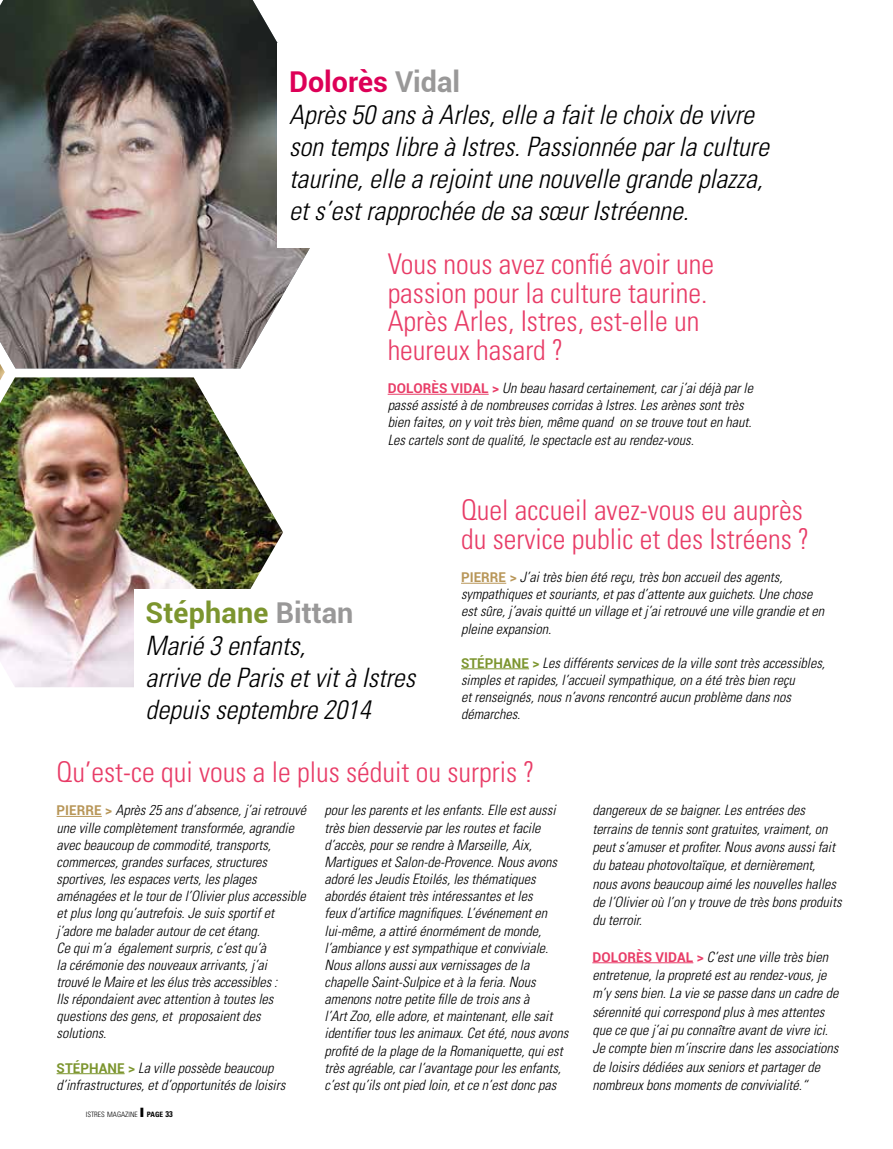
<style>
.page{position:relative;width:893px;height:1149px;background:#fff}
.page>*{position:absolute;margin:0;border:0;box-sizing:border-box;transform-origin:0 0}
.t1{font:700 28.65px "Roboto";letter-spacing:.005em;color:#7c952e}
.t2{font:700 28.65px "Roboto";color:#dd0057}
.t3{font:300 condensed 28.5px/28.5px "Univers";color:#e83c67}
.t4{font:italic 300 condensed 26.7px/32px "Univers";color:#000}
.t5{font:italic 300 condensed 14.25px/17.1px "Univers";color:#000}
.t6{font:300 condensed 7.35px "Univers";color:#000}
.s1{color:#999898}
.s2{font-family:"Roboto";font-weight:700;font-style:normal;font-stretch:normal;font-size:13.5px;color:#e83c67}
.s3{font-family:"Roboto";font-weight:700;font-style:normal;font-stretch:normal;font-size:13.5px;color:#b89658}
.s4{font-family:"Roboto";font-weight:700;font-style:normal;font-stretch:normal;font-size:13.5px;color:#7c952e}
.s5{font-weight:700}
.s6{font-weight:700;font-size:8.25px}
</style>
<div class="page">
<img style="left:0;top:0;width:310px;height:368px">
<img style="left:0;top:363px;width:5px;height:14px">
<img style="left:0;top:377px;width:283px;height:310px">
<div style="left:134px;top:589px;width:315px;height:141px;background:#fff"></div>
<div style="left:277px;top:43px;width:540px;height:204px;background:#fff"></div>
<hr style="left:57px;top:815px;width:45px;height:1px;background:#b89658">
<hr style="left:57px;top:1072px;width:68px;height:1px;background:#7c952e">
<hr style="left:592px;top:962px;width:101px;height:1px;background:#e83c67">
<hr style="left:461px;top:582px;width:45px;height:1px;background:#b89658">
<hr style="left:461px;top:668px;width:68px;height:1px;background:#7c952e">
<hr style="left:388px;top:394px;width:101px;height:1px;background:#e83c67">
<h1 class="t2" style="left:289px;top:61px;width:173px">Dolorès <span class="s1">Vidal</span></h1>
<h3 class="t4" style="left:289px;top:98px;width:481px">Après 50 ans à Arles, elle a fait le choix de vivre son temps libre à Istres. Passionnée par la culture taurine, elle a rejoint une nouvelle grande plazza, et s’est rapprochée de sa sœur Istréenne.</h3>
<h2 class="t3" style="left:388px;top:249px;width:328px">Vous nous avez confié avoir une passion pour la culture taurine.<br>Après Arles, Istres, est-elle un heureux hasard ?</h2>
<p class="t5" style="left:388px;top:379px;width:367px"><span class="s2">DOLORÈS VIDAL &gt;</span> Un beau hasard certainement, car j’ai déjà par le passé assisté à de nombreuses corridas à Istres. Les arènes sont très bien faites, on y voit très bien, même quand on se trouve tout en haut.<br>Les cartels sont de qualité, le spectacle est au rendez-vous.</p>
<h1 class="t1" style="left:146px;top:592px;width:209px">Stéphane <span class="s1">Bittan</span></h1>
<h3 class="t4" style="left:146px;top:628px;width:271px">Marié 3 enfants,<br>arrive de Paris et vit à Istres depuis septembre 2014</h3>
<h2 class="t3" style="left:461px;top:495px;width:350px">Quel accueil avez-vous eu auprès du service public et des Istréens ?</h2>
<p class="t5" style="left:461px;top:568px;width:365px"><span class="s3">PIERRE &gt;</span> J’ai très bien été reçu, très bon accueil des agents, sympathiques et souriants, et pas d’attente aux guichets. Une chose est sûre, j’avais quitté un village et j’ai retrouvé une ville grandie et en pleine expansion.</p>
<p class="t5" style="left:461px;top:653px;width:365px"><span class="s4">STÉPHANE &gt;</span> Les différents services de la ville sont très accessibles, simples et rapides, l’accueil sympathique, on a été très bien reçu<br>et renseignés, nous n’avons rencontré aucun problème dans nos démarches.</p>
<h2 class="t3" style="left:57px;top:757px;width:479px">Qu’est-ce qui vous a le plus séduit ou surpris ?</h2>
<p class="t5" style="left:57px;top:801px;width:251px"><span class="s3">PIERRE &gt;</span> Après 25 ans d’absence, j’ai retrouvé une ville complètement transformée, agrandie avec beaucoup de commodité, transports, commerces, grandes surfaces, structures sportives, les espaces verts, les plages aménagées et le tour de l’Olivier plus accessible et plus long qu’autrefois. Je suis sportif et j’adore me balader autour de cet étang.<br>Ce qui m’a également surpris, c’est qu’à<br>la cérémonie des nouveaux arrivants, j’ai<br>trouvé le Maire et les élus très accessibles :<br>Ils répondaient avec attention à toutes les questions des gens, et proposaient des solutions.</p>
<p class="t5" style="left:57px;top:1058px;width:230px"><span class="s4">STÉPHANE &gt;</span> La ville possède beaucoup d’infrastructures, et d’opportunités de loisirs</p>
<p class="t6" style="left:86px;top:1109px;width:89px">ISTRES MAGAZINE ❙ <span class="s5">page</span> <span class="s6">33</span></p>
<p class="t5" style="left:324px;top:801px;width:245px">pour les parents et les enfants. Elle est aussi très bien desservie par les routes et facile d’accès, pour se rendre à Marseille, Aix, Martigues et Salon-de-Provence. Nous avons adoré les Jeudis Etoilés, les thématiques abordés étaient très intéressantes et les<br>feux d’artifice magnifiques. L’événement en lui-même, a attiré énormément de monde, l’ambiance y est sympathique et conviviale.<br>Nous allons aussi aux vernissages de la chapelle Saint-Sulpice et à la feria. Nous amenons notre petite fille de trois ans à<br>l’Art Zoo, elle adore, et maintenant, elle sait identifier tous les animaux. Cet été, nous avons profité de la plage de la Romaniquette, qui est très agréable, car l’avantage pour les enfants, c’est qu’ils ont pied loin, et ce n’est donc pas</p>
<p class="t5" style="left:592px;top:800px;width:251px;line-height:18.3px">dangereux de se baigner. Les entrées des terrains de tennis sont gratuites, vraiment, on peut s’amuser et profiter. Nous avons aussi fait du bateau photovoltaïque, et dernièrement, nous avons beaucoup aimé les nouvelles halles de l’Olivier où l’on y trouve de très bons produits du terroir.</p>
<p class="t5" style="left:592px;top:947px;width:248px;line-height:18.3px"><span class="s2">DOLORÈS VIDAL &gt;</span> C’est une ville très bien entretenue, la propreté est au rendez-vous, je m’y sens bien. La vie se passe dans un cadre de sérennité qui correspond plus à mes attentes que ce que j’ai pu connaître avant de vivre ici.<br>Je compte bien m’inscrire dans les associations de loisirs dédiées aux seniors et partager de nombreux bons moments de convivialité.“</p>
</div>
